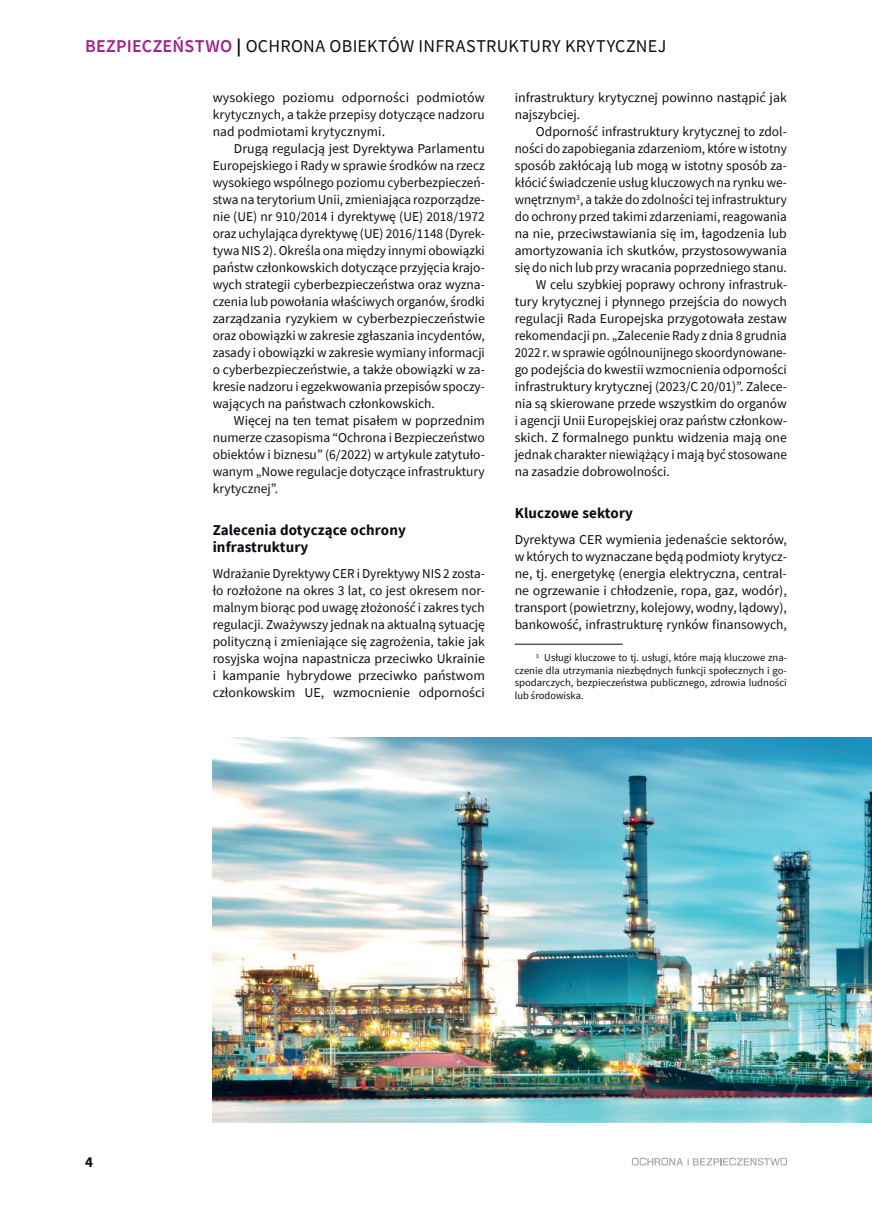
<style>
.page{position:relative;width:872px;height:1212px;background:#fff}
.page>*{position:absolute;margin:0;border:0;box-sizing:border-box;transform-origin:0 0}
.t1{font:18px "Source Sans Pro";letter-spacing:.015em;color:#0e0c15}
.t2{font:700 15px/17px "Source Sans Pro";letter-spacing:.01em;color:#0e0c15}
.t3{font:13.5px/17px "Source Sans Pro";color:#0e0c15;text-align:justify}
.t4{font:10.5px/12.6px "Source Sans Pro";color:#0e0c15;text-align:justify}
.s1{font-weight:600;color:#a0228a}
.s2{font-weight:700}
</style>
<div class="page">
<svg style="left:632px;top:1158px;width:155px;height:8px"></svg>
<hr style="left:514px;top:644px;width:108px;height:1px;background:#0e0c15">
<img style="left:213px;top:737px;width:659px;height:386px">
<h1 class="t1" style="left:85px;top:35px;width:583px"><span class="s1">BEZPIECZEŃSTWO</span> <span class="s2">|</span> Ochrona Obiektów I nfrastruktury Krytycznej</h1>
<p class="t3" style="left:213px;top:89px;width:274px">wysokiego poziomu odporności podmiotów krytycznych, a także przepisy dotyczące nadzoru nad podmiotami krytycznymi.</p>
<p class="t3" style="left:213px;top:140px;width:274px;text-indent:21px">Drugą regulacją jest Dyrektywa Parlamentu Europejskiego i Rady w sprawie środków na rzecz wysokiego wspólnego poziomu cyberbezpieczeń&shy;stwa na terytorium Unii, zmieniająca rozporządze&shy;nie (UE) nr 910/2014 i dyrektywę (UE) 2018/1972 oraz uchylająca dyrektywę (UE) 2016/1148 (Dyrek&shy;tywa NIS 2). Określa ona między innymi obowiązki państw członkowskich dotyczące przyjęcia krajo&shy;wych strategii cyberbezpieczeństwa oraz wyzna&shy;czenia lub powołania właściwych organów, środki zarządzania ryzykiem w cyberbezpieczeństwie oraz obowiązki w zakresie zgłaszania incydentów, zasady i obowiązki w zakresie wymiany informacji o cyberbezpieczeństwie, a także obowiązki w za&shy;kresie nadzoru i egzekwowania przepisów spoczy&shy;wających na państwach członkowskich.</p>
<p class="t3" style="left:213px;top:412px;width:274px;text-indent:21px">Więcej na ten temat pisałem w poprzednim numerze czasopisma “Ochrona i Bezpieczeństwo obiektów i biznesu” (6/2022) w artykule zatytuło&shy;wanym „Nowe regulacje dotyczące infrastruktury krytycznej”.</p>
<p class="t2" style="left:213px;top:521px;width:195px">Zalecenia dotyczące ochrony infrastruktury</p>
<p class="t3" style="left:213px;top:565px;width:274px">Wdrażanie Dyrektywy CER i Dyrektywy NIS 2 zosta&shy;ło rozłożone na okres 3 lat, co jest okresem nor&shy;malnym biorąc pod uwagę złożoność i zakres tych regulacji. Zważywszy jednak na aktualną sytuację polityczną i zmieniające się zagrożenia, takie jak rosyjska wojna napastnicza przeciwko Ukrainie i kampanie hybrydowe przeciwko państwom członkowskim UE, wzmocnienie odporności</p>
<p class="t3" style="left:514px;top:89px;width:274px">infrastruktury krytycznej powinno nastąpić jak najszybciej.</p>
<p class="t3" style="left:536px;top:123px;width:252px">Odporność infrastruktury krytycznej to zdol-</p>
<p class="t3" style="left:514px;top:140px;width:274px">ności do zapobiegania zdarzeniom, które w istotny</p>
<p class="t3" style="left:514px;top:157px;width:274px">sposób zakłócają lub mogą w istotny sposób za-</p>
<p class="t3" style="left:514px;top:174px;width:274px">kłócić świadczenie usług kluczowych na rynku we-</p>
<p class="t3" style="left:514px;top:191px;width:274px">wnętrznym<sup>3</sup>, a także do zdolności tej infrastruktury</p>
<p class="t3" style="left:514px;top:208px;width:274px">do ochrony przed takimi zdarzeniami, reagowania</p>
<p class="t3" style="left:514px;top:225px;width:274px">na nie, przeciwstawiania się im, łagodzenia lub</p>
<p class="t3" style="left:514px;top:242px;width:274px">amortyzowania ich skutków, przystosowywania</p>
<p class="t3" style="left:514px;top:259px;width:274px">się do nich lub przy wracania poprzedniego stanu.</p>
<p class="t3" style="left:536px;top:276px;width:252px">W celu szybkiej poprawy ochrony infrastruk-</p>
<p class="t3" style="left:514px;top:293px;width:274px">tury krytycznej i płynnego przejścia do nowych</p>
<p class="t3" style="left:514px;top:310px;width:274px">regulacji Rada Europejska przygotowała zestaw</p>
<p class="t3" style="left:514px;top:327px;width:274px">rekomendacji pn. „Zalecenie Rady z dnia 8 grudnia</p>
<p class="t3" style="left:514px;top:344px;width:274px">2022 r. wsprawie ogólnounijnego skoordynowane-</p>
<p class="t3" style="left:514px;top:361px;width:274px">go podejścia do kwestii wzmocnienia odporności</p>
<p class="t3" style="left:514px;top:378px;width:274px">infrastruktury krytycznej (2023/C 20/01)”. Zalece-</p>
<p class="t3" style="left:514px;top:395px;width:274px">nia są skierowane przede wszystkim do organów</p>
<p class="t3" style="left:514px;top:412px;width:274px">i agencji Unii Europejskiej oraz państw członkow-</p>
<p class="t3" style="left:514px;top:429px;width:274px">skich. Z formalnego punktu widzenia mają one</p>
<p class="t3" style="left:514px;top:446px;width:274px">jednak charakter niewiążący i mają być stosowane</p>
<p class="t3" style="left:514px;top:463px;width:157px">na zasadzie dobrowolności.</p>
<p class="t2" style="left:514px;top:504px;width:120px">Kluczowe sektory</p>
<p class="t3" style="left:514px;top:531px;width:274px">Dyrektywa CER wymienia jedenaście sektorów, w których to wyznaczane będą podmioty krytycz&shy;ne, tj. energetykę (energia elektryczna, central&shy;ne ogrzewanie i chłodzenie, ropa, gaz, wodór), transport (powietrzny, kolejowy, wodny, lądowy), bankowość, infrastrukturę rynków finansowych,</p>
<p class="t4" style="left:514px;top:651px;width:274px;text-indent:21px"><sup>3</sup> Usługi kluczowe to tj. usługi, które mają kluczowe zna&shy;czenie dla utrzymania niezbędnych funkcji społecznych i go&shy;spodarczych, bezpieczeństwa publicznego, zdrowia ludności lub środowiska.</p>
<p class="t2" style="left:85px;top:1153px;width:9px">4</p>
</div>
